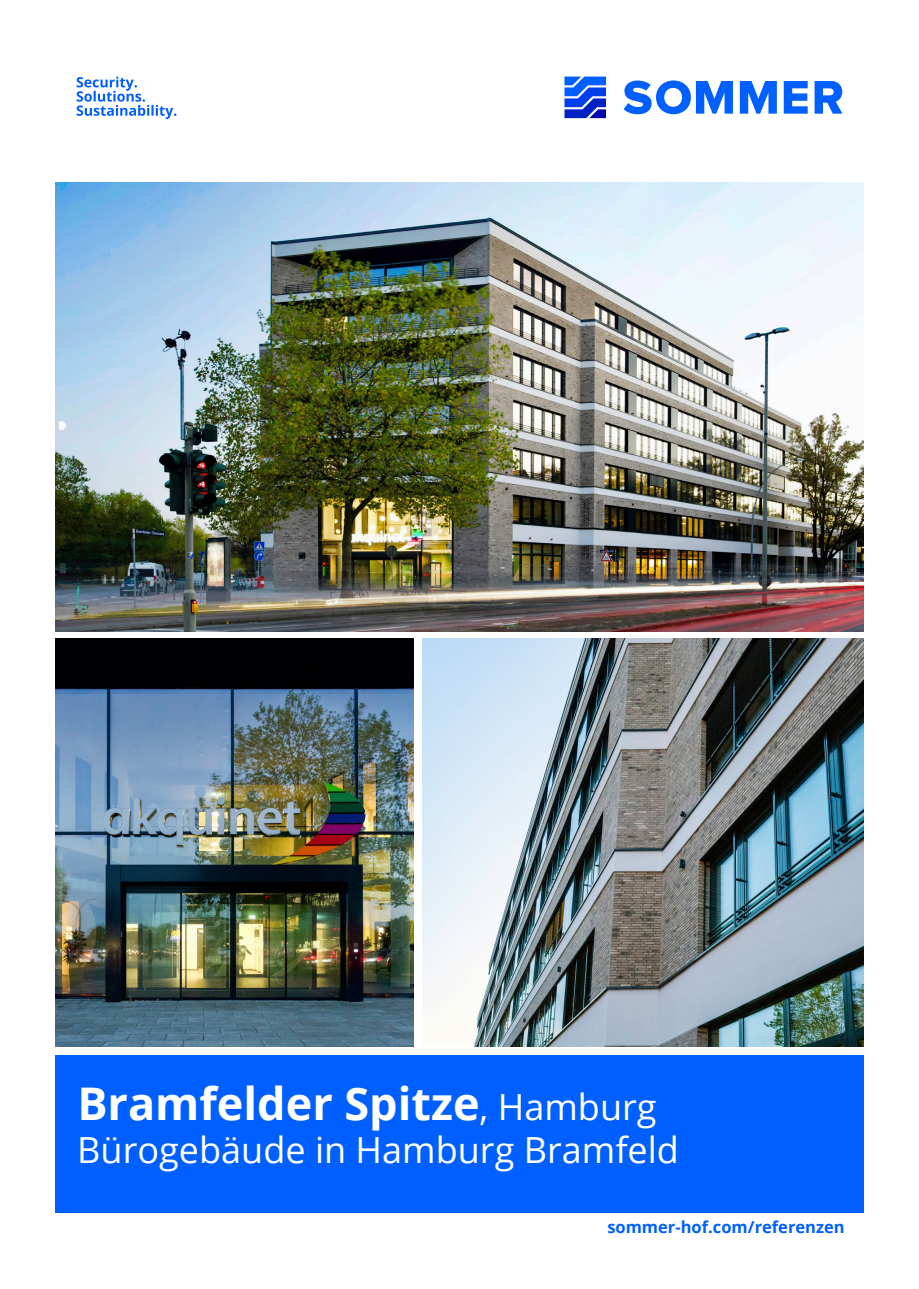
<style>
.page{position:relative;width:919px;height:1289px;background:#fff}
.page>*{position:absolute;margin:0;border:0;box-sizing:border-box;transform-origin:0 0}
.t1{font:700 45px "Open Sans";color:#fff}
.t2{font:36px "Open Sans";color:#fff}
.t3{font:700 16.5px "Open Sans";color:#0060ff}
.s1{font-weight:400;font-size:36px}
</style>
<div class="page">
<img style="left:55px;top:183px;width:808px;height:448px">
<img style="left:55px;top:638px;width:358px;height:408px">
<img style="left:422px;top:638px;width:441px;height:408px">
<div style="left:55px;top:1054px;width:808px;height:158px;background:#0060ff"></div>
<svg style="left:564px;top:77px;width:42px;height:41px;background:#2f61e6"></svg>
<svg style="left:739px;top:81px;width:37px;height:33px"></svg>
<svg style="left:783px;top:81px;width:24px;height:33px"></svg>
<svg style="left:814px;top:81px;width:28px;height:33px"></svg>
<svg style="left:623px;top:80px;width:110px;height:34px"></svg>
<svg style="left:77px;top:77px;width:99px;height:42px"></svg>
<p class="t1" style="left:77px;top:1071px;width:580px">Bramfelder Spitze<span class="s1">, Hamburg</span></p>
<p class="t2" style="left:77px;top:1125px;width:603px">Bürogebäude in Hamburg Bramfeld</p>
<p class="t3" style="left:607px;top:1215px;width:239px">sommer-hof.com/referenzen</p>
</div>
